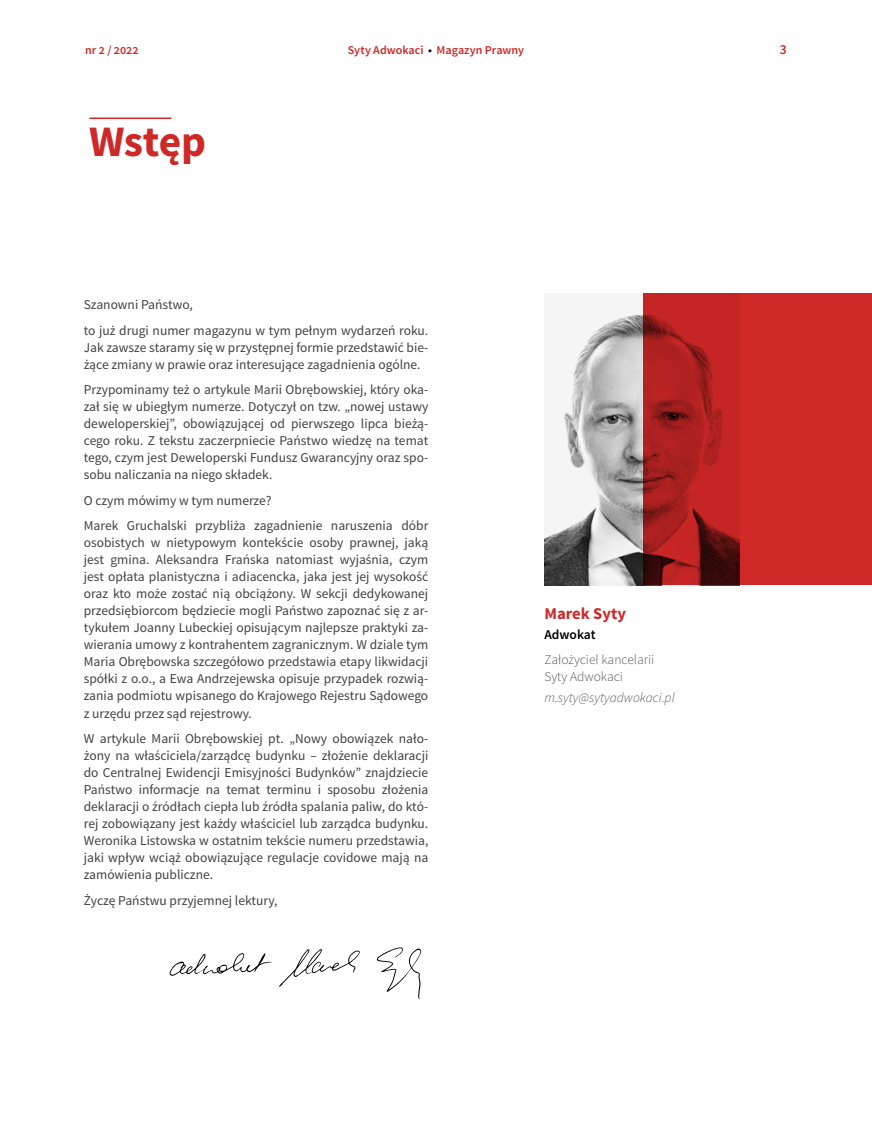
<style>
.page{position:relative;width:872px;height:1127px;background:#fff}
.page>*{position:absolute;margin:0;border:0;box-sizing:border-box;transform-origin:0 0}
.t1{font:700 43.5px "Source Sans Pro";letter-spacing:-.01em;color:#ce2827}
.t2{font:700 16.5px "Source Sans Pro";color:#ce2827}
.t3{font:13.5px/17px "Source Sans Pro";color:#414042}
.t4{font:300 13.5px/16.5px "Source Sans Pro";color:#58595b}
.t5{font:italic 300 13.5px "Source Sans Pro";color:#58595b}
.t6{font:600 13.5px "Source Sans Pro";letter-spacing:-.005em;color:#000}
.t7{font:600 13.5px "Source Sans Pro";color:#ce2827}
.t8{font:600 12px "Source Sans Pro";color:#ce2827}
.s1{color:#000}
</style>
<div class="page">
<hr style="left:89px;top:118px;width:82px;height:1px;background:#ce2827">
<img style="left:544px;top:314px;width:99px;height:271px">
<svg style="left:643px;top:293px;width:229px;height:292px;background:#bd2423"></svg>
<svg style="left:169px;top:953px;width:103px;height:23px"></svg>
<svg style="left:377px;top:947px;width:44px;height:52px"></svg>
<svg style="left:279px;top:949px;width:81px;height:38px"></svg>
<p class="t8" style="left:85px;top:43px;width:55px">nr 2 / 2022</p>
<p class="t8" style="left:348px;top:43px;width:178px">Syty Adwokaci <span class="s1">◆</span> Magazyn Prawny</p>
<p class="t7" style="left:780px;top:40px;width:8px">3</p>
<h1 class="t1" style="left:89px;top:114px;width:118px">Wstęp</h1>
<p class="t3" style="left:84px;top:292px;width:346px;line-height:25.5px">Szanowni Państwo,<br>to już drugi numer magazynu w tym pełnym wydarzeń roku.</p>
<p class="t3" style="left:84px;top:339px;width:346px">Jak zawsze staramy się w przystępnej formie przedstawić bie&shy;żące zmiany w prawie oraz interesujące zagadnienia ogólne.</p>
<p class="t3" style="left:84px;top:381px;width:346px;text-align:justify">Przypominamy też o artykule Marii Obrębowskiej, który oka&shy;zał się w ubiegłym numerze. Dotyczył on tzw. „nowej ustawy deweloperskiej”, obowiązującej od pierwszego lipca bieżą&shy;cego roku. Z tekstu zaczerpniecie Państwo wiedzę na temat tego, czym jest Deweloperski Fundusz Gwarancyjny oraz spo&shy;sobu naliczania na niego składek.</p>
<p class="t3" style="left:84px;top:488px;width:346px;line-height:25.5px">O czym mówimy w tym numerze?<br>Marek Gruchalski przybliża zagadnienie naruszenia dóbr</p>
<p class="t3" style="left:84px;top:535px;width:346px;text-align:justify">osobistych w nietypowym kontekście osoby prawnej, jaką jest gmina. Aleksandra Frańska natomiast wyjaśnia, czym jest opłata planistyczna i adiacencka, jaka jest jej wysokość oraz kto może zostać nią obciążony. W sekcji dedykowanej przedsiębiorcom będziecie mogli Państwo zapoznać się z ar&shy;tykułem Joanny Lubeckiej opisującym najlepsze praktyki za&shy;wierania umowy z kontrahentem zagranicznym. W dziale tym Maria Obrębowska szczegółowo przedstawia etapy likwidacji spółki z o.o., a Ewa Andrzejewska opisuje przypadek rozwią&shy;zania podmiotu wpisanego do Krajowego Rejestru Sądowego z urzędu przez sąd rejestrowy.</p>
<p class="t3" style="left:84px;top:730px;width:346px;text-align:justify">W artykule Marii Obrębowskiej pt. „Nowy obowiązek nało&shy;żony na właściciela/zarządcę budynku – złożenie deklaracji do Centralnej Ewidencji Emisyjności Budynków” znajdziecie Państwo informacje na temat terminu i sposobu złożenia deklaracji o źródłach ciepła lub źródła spalania paliw, do któ&shy;rej zobowiązany jest każdy właściciel lub zarządca budynku.<br>Weronika Listowska w ostatnim tekście numeru przedstawia, jaki wpływ wciąż obowiązujące regulacje covidowe mają na zamówienia publiczne.</p>
<p class="t3" style="left:84px;top:892px;width:195px">Życzę Państwu przyjemnej lektury,</p>
<p class="t2" style="left:544px;top:603px;width:83px">Marek Syty</p>
<p class="t6" style="left:544px;top:626px;width:53px">Adwokat</p>
<p class="t4" style="left:544px;top:652px;width:111px">Założyciel kancelarii<br>Syty Adwokaci</p>
<p class="t5" style="left:544px;top:689px;width:132px">m.syty@sytyadwokaci.pl</p>
</div>
